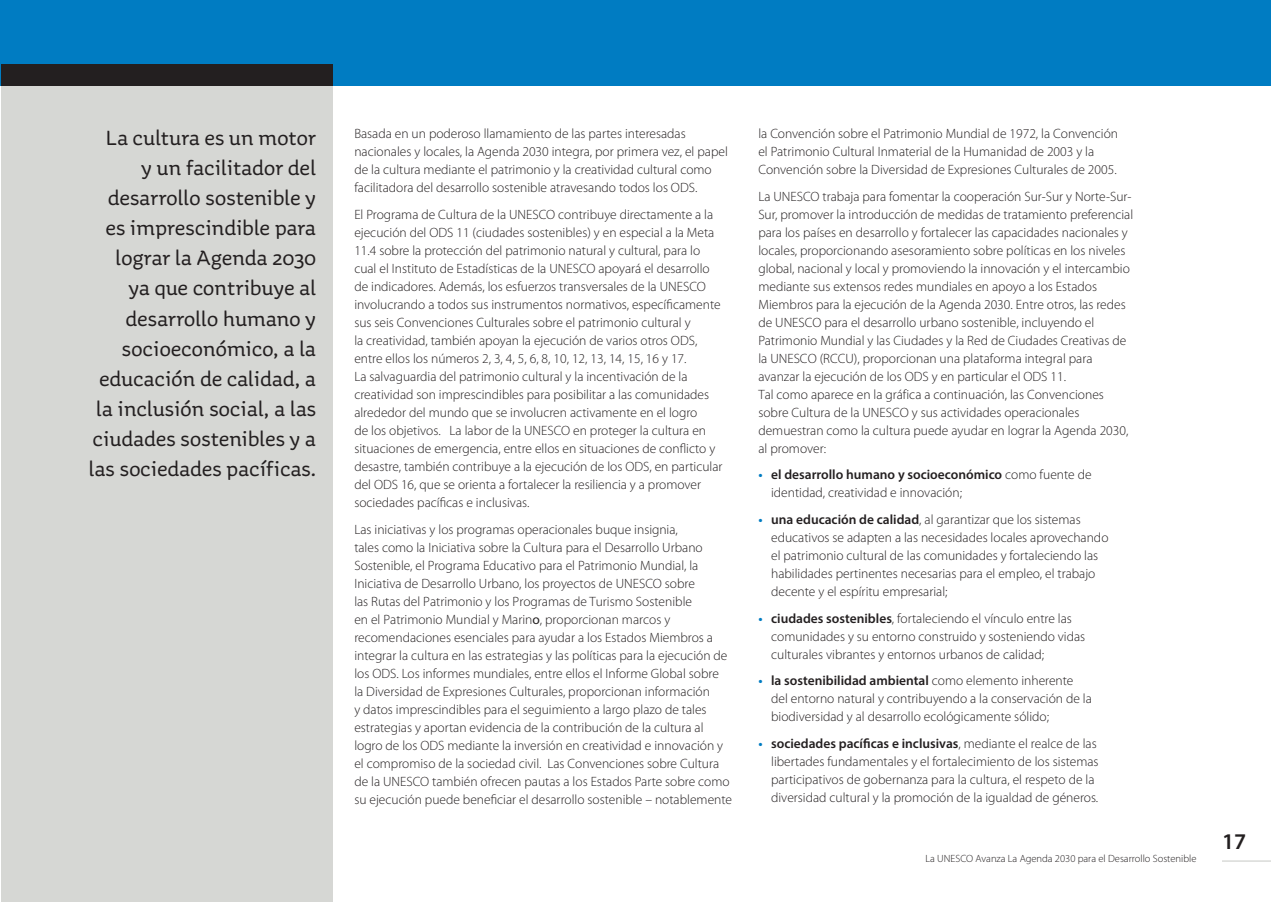
<style>
.page{position:relative;width:1271px;height:902px;background:#fff}
.page>*{position:absolute;margin:0;border:0;box-sizing:border-box;transform-origin:0 0}
.t1{font:22.5px/30px "Aniuk";letter-spacing:.01em;color:#231f20;text-align:right}
.t2{font:600 22.5px "Myriad Pro";color:#231f20}
.t3{font:300 13.5px/18px "Myriad Pro";color:#231f20}
.t4{font:300 10.5px "Myriad Pro";color:#231f20}
.s1{font-weight:400}
.s2{font-weight:600;color:#007cc2}
.s3{font-weight:600}
</style>
<div class="page">
<hr style="left:1222px;top:860px;width:49px;height:1px;background:#cdcecb">
<div style="left:1px;top:0;width:1270px;height:85px;background:#007cc2"></div>
<hr style="left:0;top:0;width:1px;height:85px;background:#007cc2">
<div style="left:1px;top:64px;width:332px;height:837px;background:#d6d7d4"></div>
<div style="left:1px;top:64px;width:332px;height:21px;background:#231f20"></div>
<p class="t1" style="left:89px;top:122px;width:229px">La cultura es un motor<br>y un facilitador del desarrollo sostenible y es imprescindible para lograr la Agenda 2030 ya que contribuye al desarrollo humano y socioeconómico, a la educación de calidad, a la inclusión social, a las ciudades sostenibles y a las sociedades pacíficas.</p>
<p class="t3" style="left:354px;top:124px;width:375px">Basada en un poderoso llamamiento de las partes interesadas nacionales y locales, la Agenda 2030 integra, por primera vez, el papel de la cultura mediante el patrimonio y la creatividad cultural como facilitadora del desarrollo sostenible atravesando todos los ODS.</p>
<p class="t3" style="left:354px;top:205px;width:370px">El Programa de Cultura de la UNESCO contribuye directamente a la ejecución del ODS 11 (ciudades sostenibles) y en especial a la Meta 11.4 sobre la protección del patrimonio natural y cultural, para lo cual el Instituto de Estadísticas de la UNESCO apoyará el desarrollo de indicadores. Además, los esfuerzos transversales de la UNESCO involucrando a todos sus instrumentos normativos, específicamente sus seis Convenciones Culturales sobre el patrimonio cultural y<br>la creatividad, también apoyan la ejecución de varios otros ODS, entre ellos los números 2, 3, 4, 5, 6, 8, 10, 12, 13, 14, 15, 16 y 17.<br>La salvaguardia del patrimonio cultural y la incentivación de la creatividad son imprescindibles para posibilitar a las comunidades alrededor del mundo que se involucren activamente en el logro<br>de los objetivos. La labor de la UNESCO en proteger la cultura en situaciones de emergencia, entre ellos en situaciones de conflicto y desastre, también contribuye a la ejecución de los ODS, en particular del ODS 16, que se orienta a fortalecer la resiliencia y a promover sociedades pacíficas e inclusivas.</p>
<p class="t3" style="left:354px;top:519px;width:379px">Las iniciativas y los programas operacionales buque insignia,<br>tales como la Iniciativa sobre la Cultura para el Desarrollo Urbano Sostenible, el Programa Educativo para el Patrimonio Mundial, la Iniciativa de Desarrollo Urbano, los proyectos de UNESCO sobre<br>las Rutas del Patrimonio y los Programas de Turismo Sostenible<br>en el Patrimonio Mundial y Marin<span class="s1">o</span>, proporcionan marcos y recomendaciones esenciales para ayudar a los Estados Miembros a integrar la cultura en las estrategias y las políticas para la ejecución de los ODS. Los informes mundiales, entre ellos el Informe Global sobre<br>la Diversidad de Expresiones Culturales, proporcionan información<br>y datos imprescindibles para el seguimiento a largo plazo de tales estrategias y aportan evidencia de la contribución de la cultura al logro de los ODS mediante la inversión en creatividad e innovación y el compromiso de la sociedad civil. Las Convenciones sobre Cultura de la UNESCO también ofrecen pautas a los Estados Parte sobre como su ejecución puede beneficiar el desarrollo sostenible – notablemente</p>
<p class="t3" style="left:758px;top:124px;width:361px">la Convención sobre el Patrimonio Mundial de 1972, la Convención el Patrimonio Cultural Inmaterial de la Humanidad de 2003 y la<br>Convención sobre la Diversidad de Expresiones Culturales de 2005.</p>
<p class="t3" style="left:758px;top:187px;width:376px">La UNESCO trabaja para fomentar la cooperación Sur-Sur y Norte-Sur-Sur, promover la introducción de medidas de tratamiento preferencial para los países en desarrollo y fortalecer las capacidades nacionales y locales, proporcionando asesoramiento sobre políticas en los niveles global, nacional y local y promoviendo la innovación y el intercambio mediante sus extensos redes mundiales en apoyo a los Estados Miembros para la ejecución de la Agenda 2030. Entre otros, las redes de UNESCO para el desarrollo urbano sostenible, incluyendo el Patrimonio Mundial y las Ciudades y la Red de Ciudades Creativas de la UNESCO (RCCU), proporcionan una plataforma integral para avanzar la ejecución de los ODS y en particular el ODS 11.<br>Tal como aparece en la gráfica a continuación, las Convenciones sobre Cultura de la UNESCO y sus actividades operacionales demuestran como la cultura puede ayudar en lograr la Agenda 2030, al promover:</p>
<p class="t3" style="left:771px;top:465px;width:322px;text-indent:-13px"><span class="s2">•</span> <span class="s3">el desarrollo humano y socioeconómico</span> como fuente de identidad, creatividad e innovación;</p>
<p class="t3" style="left:771px;top:510px;width:339px;text-indent:-13px"><span class="s2">•</span> <span class="s3">una educación de calidad</span>, al garantizar que los sistemas educativos se adapten a las necesidades locales aprovechando el patrimonio cultural de las comunidades y fortaleciendo las habilidades pertinentes necesarias para el empleo, el trabajo decente y el espíritu empresarial;</p>
<p class="t3" style="left:771px;top:608px;width:316px;text-indent:-13px"><span class="s2">•</span> <span class="s3">ciudades sostenibles</span>, fortaleciendo el vínculo entre las comunidades y su entorno construido y sosteniendo vidas culturales vibrantes y entornos urbanos de calidad;</p>
<p class="t3" style="left:771px;top:671px;width:322px;text-indent:-13px"><span class="s2">•</span> <span class="s3">la sostenibilidad ambiental</span> como elemento inherente del entorno natural y contribuyendo a la conservación de la biodiversidad y al desarrollo ecológicamente sólido;</p>
<p class="t3" style="left:771px;top:733px;width:329px;text-indent:-13px"><span class="s2">•</span> <span class="s3">sociedades pacíficas e inclusivas</span>, mediante el realce de las libertades fundamentales y el fortalecimiento de los sistemas participativos de gobernanza para la cultura, el respeto de la diversidad cultural y la promoción de la igualdad de géneros.</p>
<p class="t4" style="left:925px;top:851px;width:272px">La UNESCO Avanza La Agenda 2030 para el Desarrollo Sostenible</p>
<h1 class="t2" style="left:1222px;top:826px;width:26px">17</h1>
</div>
